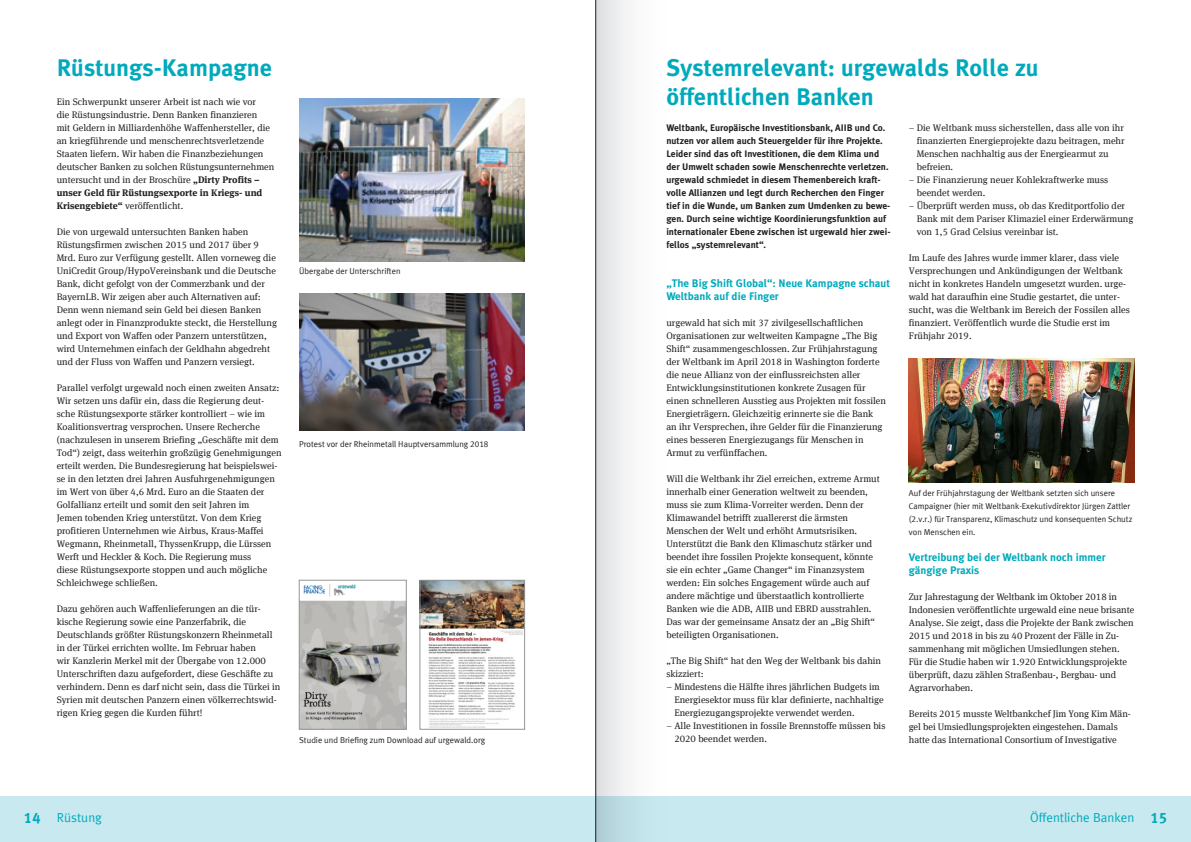
<style>
.page{position:relative;width:1191px;height:842px;background:#fff}
.page>*{position:absolute;margin:0;border:0;box-sizing:border-box;transform-origin:0 0}
.t1{font:700 24px/29.3px "Meta Plus";color:#00aabc}
.t2{font:13px "Meta Plus Normal";color:#00aabc}
.t3{font:700 11px/13px "Meta Plus";color:#00aabc}
.t4{font:9.5px/13px "Meta Serif Offc";color:#231f20}
.t5{font:700 9.5px/13px "Meta Plus";color:#231f20}
.t6{font:8.5px/13px "Meta Plus Normal";color:#231f20}
.s1{font-weight:700}
.s2{font-family:"Meta Plus Normal Caps"}
.s3{font-family:"Meta Plus Bold Caps";font-size:15px}
</style>
<div class="page">
<div style="left:0;top:796px;width:1191px;height:46px;background:#c8e9ef"></div>
<img style="left:299px;top:99px;width:225px;height:162px">
<img style="left:299px;top:294px;width:225px;height:136px">
<img style="left:301px;top:584px;width:103px;height:143px">
<div style="left:299px;top:580px;width:107px;height:149px;border:1px solid #939598"></div>
<img style="left:422px;top:582px;width:101px;height:145px">
<div style="left:420px;top:580px;width:105px;height:149px;border:1px solid #939598"></div>
<img style="left:909px;top:359px;width:225px;height:123px">
<svg style="left:596px;top:0;width:33px;height:842px"></svg>
<hr style="left:595px;top:0;width:1px;height:842px;background:#231f20">
<h1 class="t1" style="left:57px;top:53px;width:217px">Rüstungs-Kampagne</h1>
<p class="t4" style="left:57px;top:96px;width:219px">Ein Schwerpunkt unserer Arbeit ist nach wie vor<br>die Rüstungsindustrie. Denn Banken finanzieren<br>mit Geldern in Milliardenhöhe Waffenhersteller, die an kriegführende und menschenrechtsverletzende Staaten liefern. Wir haben die Finanzbeziehungen deutscher Banken zu solchen Rüstungsunternehmen untersucht und in der Broschüre <span class="s1">„Dirty Profits – unser Geld für Rüstungsexporte in Kriegs- und Krisengebiete“</span> veröffentlicht.</p>
<p class="t4" style="left:57px;top:226px;width:222px">Die von urgewald untersuchten Banken haben Rüstungsfirmen zwischen 2015 und 2017 über 9<br>Mrd. Euro zur Verfügung gestellt. Allen vorneweg die UniCredit Group/HypoVereinsbank und die Deutsche Bank, dicht gefolgt von der Commerzbank und der BayernLB. Wir zeigen aber auch Alternativen auf:<br>Denn wenn niemand sein Geld bei diesen Banken anlegt oder in Finanzprodukte steckt, die Herstellung und Export von Waffen oder Panzern unterstützen, wird Unternehmen einfach der Geldhahn abgedreht und der Fluss von Waffen und Panzern versiegt.</p>
<p class="t4" style="left:57px;top:382px;width:226px">Parallel verfolgt urgewald noch einen zweiten Ansatz:<br>Wir setzen uns dafür ein, dass die Regierung deut&shy;sche Rüstungsexporte stärker kontrolliert – wie im Koalitionsvertrag versprochen. Unsere Recherche (nachzulesen in unserem Briefing „Geschäfte mit dem Tod“) zeigt, dass weiterhin großzügig Genehmigungen erteilt werden. Die Bundesregierung hat beispielswei&shy;se in den letzten drei Jahren Ausfuhrgenehmigungen im Wert von über 4,6 Mrd. Euro an die Staaten der Golfallianz erteilt und somit den seit Jahren im<br>Jemen tobenden Krieg unterstützt. Von dem Krieg profitieren Unternehmen wie Airbus, Kraus-Maffei Wegmann, Rheinmetall, ThyssenKrupp, die Lürssen Werft und Heckler &amp; Koch. Die Regierung muss<br>diese Rüstungsexporte stoppen und auch mögliche Schleichwege schließen.</p>
<p class="t4" style="left:57px;top:603px;width:225px">Dazu gehören auch Waffenlieferungen an die tür&shy;kische Regierung sowie eine Panzerfabrik, die Deutschlands größter Rüstungskonzern Rheinmetall in der Türkei errichten wollte. Im Februar haben<br>wir Kanzlerin Merkel mit der Übergabe von 12.000<br>Unterschriften dazu aufgefordert, diese Geschäfte zu verhindern. Denn es darf nicht sein, dass die Türkei in Syrien mit deutschen Panzern einen völkerrechtswid&shy;rigen Krieg gegen die Kurden führt!</p>
<p class="t6" style="left:299px;top:265px;width:103px">Übergabe der Unterschriften</p>
<p class="t6" style="left:299px;top:438px;width:191px">Protest vor der Rheinmetall Hauptversammlung <span class="s2">2018</span></p>
<p class="t6" style="left:299px;top:733px;width:188px">Studie und Briefing zum Download auf urgewald.org</p>
<h1 class="t1" style="left:666px;top:53px;width:374px">Systemrelevant: urgewalds Rolle zu öffentlichen Banken</h1>
<p class="t5" style="left:666px;top:122px;width:226px">Weltbank, Europäische Investitionsbank, AIIB und Co. nutzen vor allem auch Steuergelder für ihre Projekte.<br>Leider sind das oft Investitionen, die dem Klima und der Umwelt schaden sowie Menschenrechte verletzen. urgewald schmiedet in diesem Themenbereich kraft&shy;volle Allianzen und legt durch Recherchen den Finger tief in die Wunde, um Banken zum Umdenken zu bewe&shy;gen. Durch seine wichtige Koordinierungsfunktion auf internationaler Ebene zwischen ist urgewald hier zwei&shy;fellos „systemrelevant“.</p>
<p class="t3" style="left:666px;top:277px;width:225px">„The Big Shift Global“: Neue Kampagne schaut<br>Weltbank auf die Finger</p>
<p class="t4" style="left:666px;top:317px;width:221px">urgewald hat sich mit 37 zivilgesellschaftlichen Organisationen zur weltweiten Kampagne „The Big Shift“ zusammengeschlossen. Zur Frühjahrstagung der Weltbank im April 2018 in Washington forderte die neue Allianz von der einflussreichsten aller Entwicklungsinstitutionen konkrete Zusagen für einen schnelleren Ausstieg aus Projekten mit fossilen Energieträgern. Gleichzeitig erinnerte sie die Bank<br>an ihr Versprechen, ihre Gelder für die Finanzierung eines besseren Energiezugangs für Menschen in Armut zu verfünffachen.</p>
<p class="t4" style="left:666px;top:473px;width:215px">Will die Weltbank ihr Ziel erreichen, extreme Armut innerhalb einer Generation weltweit zu beenden, muss sie zum Klima-Vorreiter werden. Denn der Klimawandel betrifft zuallererst die ärmsten Menschen der Welt und erhöht Armutsrisiken.<br>Unterstützt die Bank den Klimaschutz stärker und beendet ihre fossilen Projekte konsequent, könnte sie ein echter „Game Changer“ im Finanzsystem werden: Ein solches Engagement würde auch auf andere mächtige und überstaatlich kontrollierte Banken wie die ADB, AIIB und EBRD ausstrahlen.<br>Das war der gemeinsame Ansatz der an „Big Shift“ beteiligten Organisationen.</p>
<p class="t4" style="left:666px;top:655px;width:216px">„The Big Shift“ hat den Weg der Weltbank bis dahin skizziert:</p>
<p class="t4" style="left:674px;top:681px;width:211px;text-indent:-8px">– Mindestens die Hälfte ihres jährlichen Budgets im<br>Energiesektor muss für klar definierte, nachhaltige<br>Energiezugangsprojekte verwendet werden.</p>
<p class="t4" style="left:674px;top:720px;width:213px;text-indent:-8px">– Alle Investitionen in fossile Brennstoffe müssen bis<br>2020 beendet werden.</p>
<p class="t4" style="left:916px;top:122px;width:209px;text-indent:-8px">– Die Weltbank muss sicherstellen, dass alle von ihr finanzierten Energieprojekte dazu beitragen, mehr Menschen nachhaltig aus der Energiearmut zu befreien.</p>
<p class="t4" style="left:916px;top:174px;width:193px;text-indent:-8px">– Die Finanzierung neuer Kohlekraftwerke muss beendet werden.</p>
<p class="t4" style="left:916px;top:200px;width:218px;text-indent:-8px">– Überprüft werden muss, ob das Kreditportfolio der<br>Bank mit dem Pariser Klimaziel einer Erderwärmung von 1,5 Grad Celsius vereinbar ist.</p>
<p class="t4" style="left:908px;top:252px;width:222px">Im Laufe des Jahres wurde immer klarer, dass viele Versprechungen und Ankündigungen der Weltbank nicht in konkretes Handeln umgesetzt wurden. urge&shy;wald hat daraufhin eine Studie gestartet, die unter&shy;sucht, was die Weltbank im Bereich der Fossilen alles finanziert. Veröffentlich wurde die Studie erst im Frühjahr 2019.</p>
<p class="t6" style="left:909px;top:486px;width:225px">Auf der Frühjahrstagung der Weltbank setzten sich unsere Campaigner (hier mit Weltbank-Exekutivdirektor Jürgen Zattler (<span class="s2">2</span>.v.r.) für Transparenz, Klimaschutz und konsequenten Schutz von Menschen ein.</p>
<p class="t3" style="left:909px;top:550px;width:198px">Vertreibung bei der Weltbank noch immer gängige Praxis</p>
<p class="t4" style="left:909px;top:590px;width:227px">Zur Jahrestagung der Weltbank im Oktober 2018 in Indonesien veröffentlichte urgewald eine neue brisante Analyse. Sie zeigt, dass die Projekte der Bank zwischen 2015 und 2018 in bis zu 40 Prozent der Fälle in Zu&shy;sammenhang mit möglichen Umsiedlungen stehen.<br>Für die Studie haben wir 1.920 Entwicklungsprojekte überprüft, dazu zählen Straßenbau-, Bergbau- und Agrarvorhaben.</p>
<p class="t4" style="left:909px;top:707px;width:224px">Bereits 2015 musste Weltbankchef Jim Yong Kim Män&shy;gel bei Umsiedlungsprojekten eingestehen. Damals hatte das International Consortium of Investigative</p>
<h2 class="t2" style="left:24px;top:812px;width:80px"><span class="s3">14</span> Rüstung</h2>
<h2 class="t2" style="left:1030px;top:812px;width:139px">Öffentliche Banken <span class="s3">15</span></h2>
</div>
